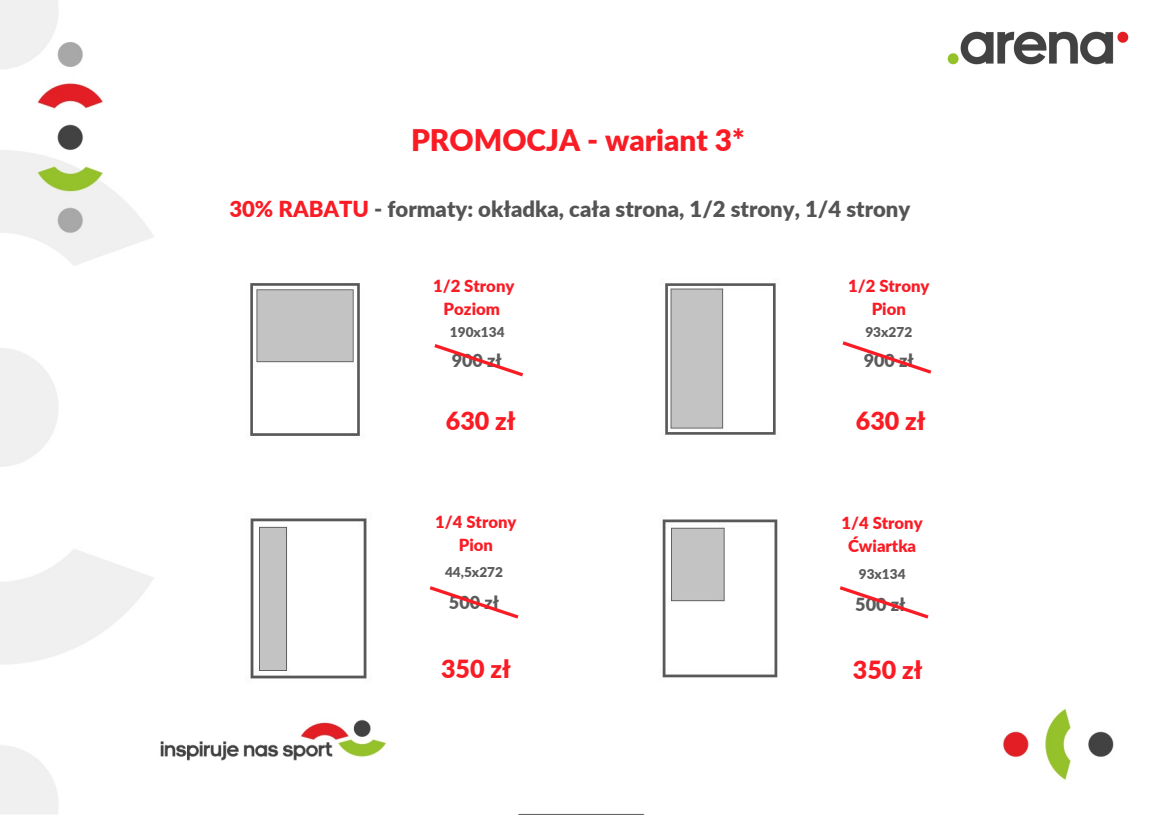
<style>
.page{position:relative;width:1152px;height:815px;background:#fff}
.page>*{position:absolute;margin:0;border:0;box-sizing:border-box;transform-origin:0 0}
.t1{font:900 29.75px "Lato";color:#f91c25}
.t2{font:900 25.03px "Lato";color:#f91c25}
.t3{font:900 22.05px "Lato";color:#545454}
.t4{font:900 18.03px "Lato";color:#5b5b5b}
.t5{font:900 16.71px/22.9px "Lato";color:#f91c25;text-align:center}
.t6{font:900 16.62px/22.9px "Lato";color:#f91c25;text-align:center}
.t7{font:900 13.56px "Lato";color:#5b5b5b}
.s1{color:#f91c25}
</style>
<div class="page">
<img style="left:0;top:0;width:1114px;height:814px">
<img style="left:924px;top:0;width:205px;height:93px">
<svg style="left:430px;top:341px;width:96px;height:38px"></svg>
<svg style="left:426px;top:583px;width:96px;height:38px"></svg>
<svg style="left:838px;top:338px;width:96px;height:38px"></svg>
<svg style="left:835px;top:583px;width:96px;height:38px"></svg>
<img style="left:246px;top:276px;width:120px;height:166px">
<img style="left:659px;top:278px;width:120px;height:162px">
<img style="left:659px;top:514px;width:120px;height:166px">
<img style="left:246px;top:512px;width:126px;height:171px">
<h4 class="t1" style="left:411px;top:122px;width:335px">PROMOCJA - wariant 3*</h4>
<h2 class="t3" style="left:229px;top:195px;width:682px"><span class="s1">30% RABATU</span> - formaty: okładka, cała strona, 1/2 strony, 1/4 strony</h2>
<p class="t5" style="left:433px;top:274px;width:83px">1/2 Strony<br>Poziom</p>
<h4 class="t5" style="left:847px;top:274px;width:83px">1/2 Strony<br>Pion</h4>
<h4 class="t7" style="left:450px;top:324px;width:56px">190x134</h4>
<p class="t7" style="left:865px;top:324px;width:48px">93x272</p>
<h4 class="t4" style="left:451px;top:349px;width:52px">900 zł</h4>
<p class="t4" style="left:863px;top:349px;width:52px">900 zł</p>
<h2 class="t2" style="left:445px;top:405px;width:71px">630 zł</h2>
<p class="t2" style="left:855px;top:405px;width:71px">630 zł</p>
<h4 class="t6" style="left:435px;top:509px;width:83px">1/4 Strony<br>Pion</h4>
<h2 class="t6" style="left:841px;top:511px;width:83px">1/4 Strony<br>Ćwiartka</h2>
<p class="t7" style="left:445px;top:563px;width:59px">44,5x272</p>
<p class="t7" style="left:858px;top:565px;width:48px">93x134</p>
<h3 class="t4" style="left:449px;top:591px;width:52px">500 zł</h3>
<h1 class="t4" style="left:855px;top:592px;width:52px">500 zł</h1>
<p class="t2" style="left:441px;top:653px;width:71px">350 zł</p>
<h4 class="t2" style="left:852px;top:654px;width:71px">350 zł</h4>
</div>
